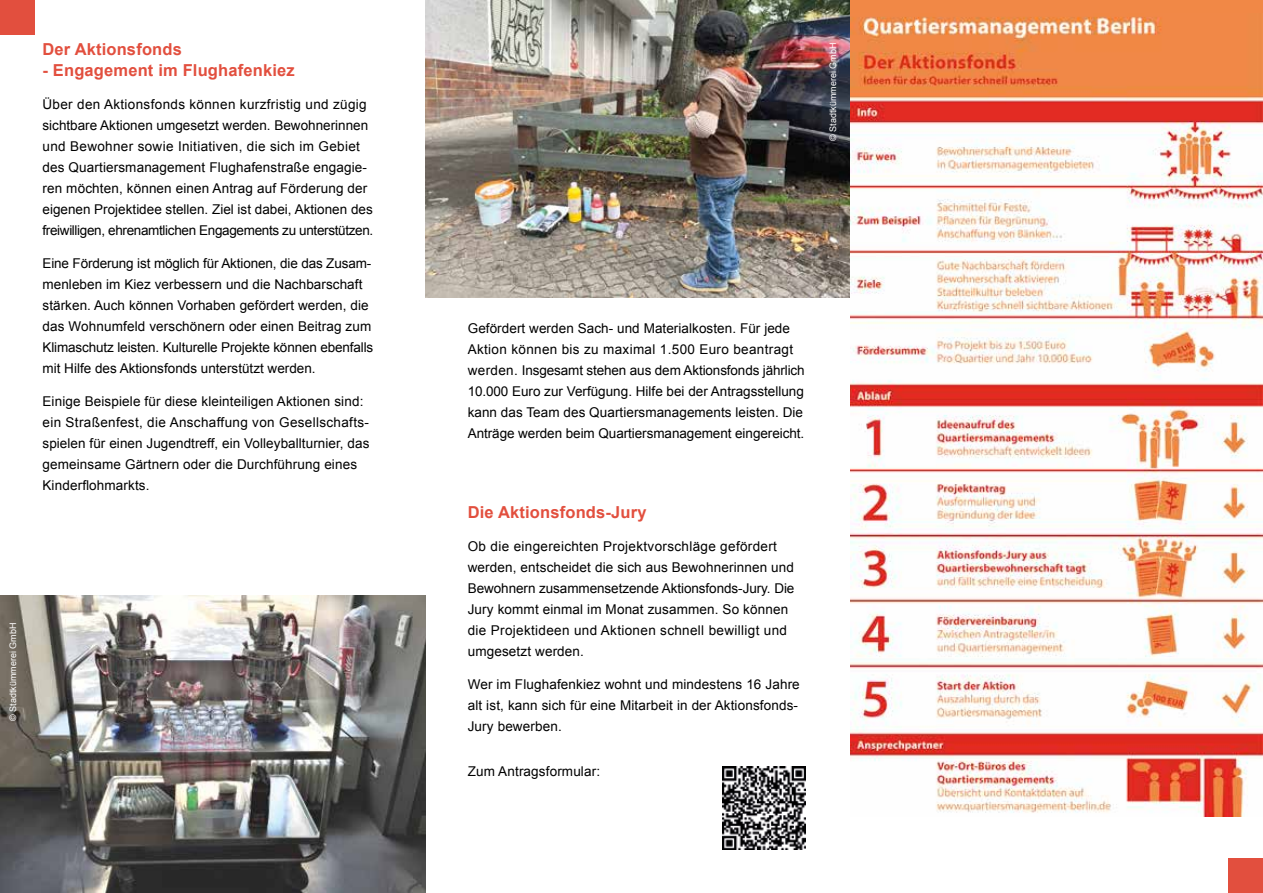
<style>
.page{position:relative;width:1263px;height:893px;background:#fff}
.page>*{position:absolute;margin:0;border:0;box-sizing:border-box;transform-origin:0 0}
.t1{font:700 16.5px "Arial";letter-spacing:.01em;color:#e24f3e}
.t2{font:13.5px/21px "Arial";letter-spacing:.01em;color:#000}
.t3{font:9px "Arial";color:#fff}
</style>
<div class="page">
<img style="left:425px;top:0;width:425px;height:298px">
<div style="left:0;top:0;width:34px;height:34px;background:#e24f3e"></div>
<div style="left:1229px;top:859px;width:34px;height:34px;background:#e24f3e"></div>
<img style="left:0;top:595px;width:425px;height:298px">
<img style="left:723px;top:766px;width:83px;height:83px">
<img style="left:850px;top:13px;width:413px;height:803px">
<div style="left:850px;top:0;width:413px;height:13px;background:#f18846"></div>
<p class="t1" style="left:43px;top:38px;width:141px">Der Aktionsfonds</p>
<p class="t1" style="left:43px;top:59px;width:254px">- Engagement im Flughafenkiez</p>
<p class="t2" style="left:43px;top:93px;width:332px">Über den Aktionsfonds können kurzfristig und zügig sichtbare Aktionen umgesetzt werden. Bewohnerinnen und Bewohner sowie Initiativen, die sich im Gebiet des Quartiersmanagement Flughafenstraße engagie&shy;ren möchten, können einen Antrag auf Förderung der eigenen Projektidee stellen. Ziel ist dabei, Aktionen des freiwilligen, ehrenamtlichen Engagements zu unterstützen.</p>
<p class="t2" style="left:43px;top:252px;width:332px">Eine Förderung ist möglich für Aktionen, die das Zusam&shy;menleben im Kiez verbessern und die Nachbarschaft stärken. Auch können Vorhaben gefördert werden, die das Wohnumfeld verschönern oder einen Beitrag zum Klimaschutz leisten. Kulturelle Projekte können ebenfalls mit Hilfe des Aktionsfonds unterstützt werden.</p>
<p class="t2" style="left:43px;top:390px;width:328px">Einige Beispiele für diese kleinteiligen Aktionen sind: ein Straßenfest, die Anschaffung von Gesellschafts&shy;spielen für einen Jugendtreff, ein Volleyballturnier, das gemeinsame Gärtnern oder die Durchführung eines Kinderflohmarkts.</p>
<p class="t3" style="left:7px;top:721px;width:100px;rotate:-90deg">© Stadtkümmerei GmbH</p>
<p class="t3" style="left:827px;top:141px;width:100px;rotate:-90deg">© Stadtkümmerei GmbH</p>
<p class="t2" style="left:468px;top:318px;width:338px">Gefördert werden Sach- und Materialkosten. Für jede Aktion können bis zu maximal 1.500 Euro beantragt werden. Insgesamt stehen aus dem Aktionsfonds jährlich 10.000 Euro zur Verfügung. Hilfe bei der Antragsstellung kann das Team des Quartiersmanagements leisten. Die Anträge werden beim Quartiersmanagement eingereicht.</p>
<p class="t1" style="left:468px;top:501px;width:180px">Die Aktionsfonds-Jury</p>
<p class="t2" style="left:468px;top:536px;width:328px">Ob die eingereichten Projektvorschläge gefördert werden, entscheidet die sich aus Bewohnerinnen und Bewohnern zusammensetzende Aktionsfonds-Jury. Die Jury kommt einmal im Monat zusammen. So können die Projektideen und Aktionen schnell bewilligt und umgesetzt werden.</p>
<p class="t2" style="left:468px;top:674px;width:334px">Wer im Flughafenkiez wohnt und mindestens 16 Jahre alt ist, kann sich für eine Mitarbeit in der Aktionsfonds-<br>Jury bewerben.</p>
<p class="t2" style="left:468px;top:761px;width:134px">Zum Antragsformular:</p>
</div>
